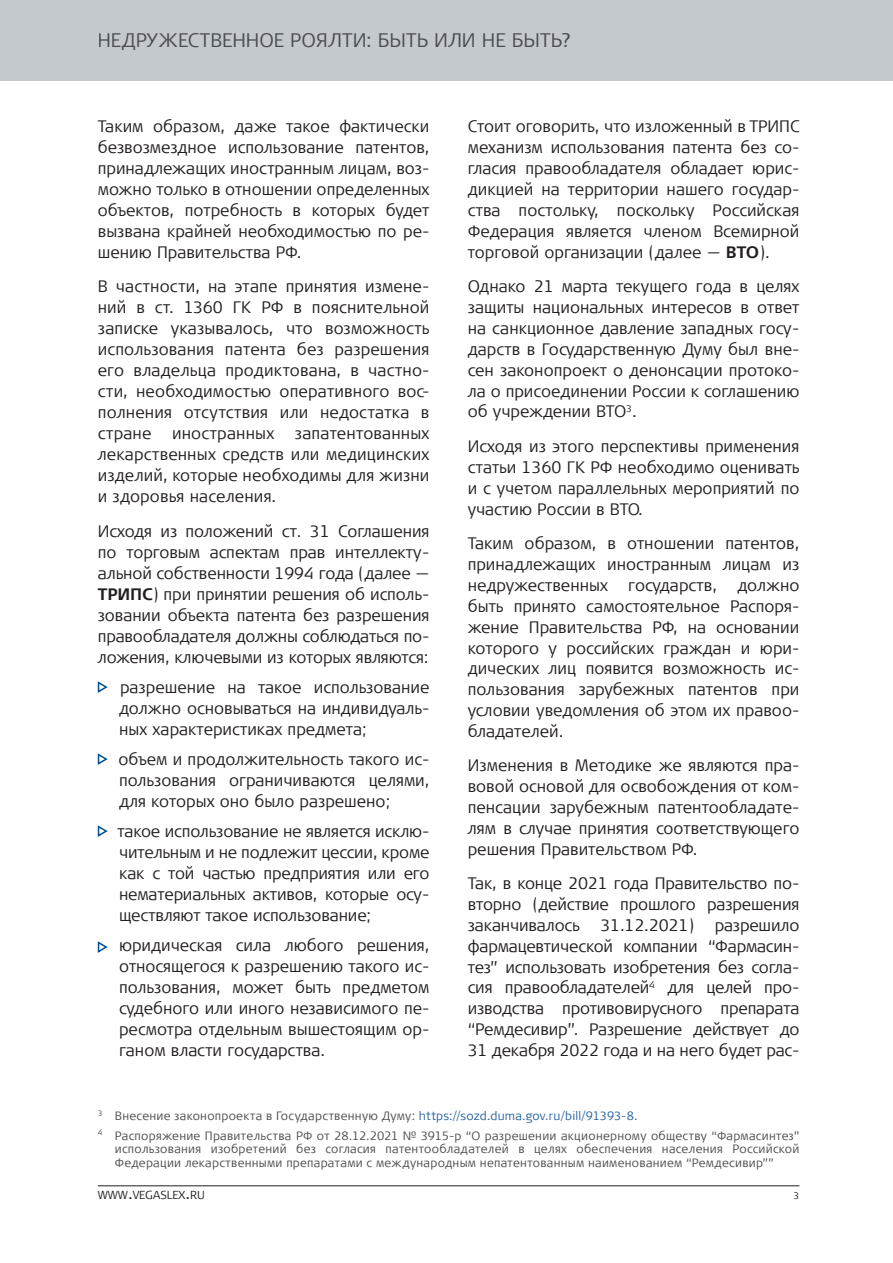
<style>
.page{position:relative;width:893px;height:1263px;background:#fff}
.page>*{position:absolute;margin:0;border:0;box-sizing:border-box;transform-origin:0 0}
.t1{font:300 19.5px "Signa Offc Pro";letter-spacing:.005em;color:#4a4c4f}
.t2{font:300 16.5px/21px "Signa Offc Pro";color:#231f20;text-align:justify}
.t3{font:300 12px/19.5px "Signa Offc Pro";letter-spacing:.02em;color:#4b4c4d}
.t4{font:300 11.55px "Signa Offc Pro";color:#231f20}
.t5{font:300 9.6px "Signa Offc Pro";color:#231f20}
.s1{font-weight:700}
.s2{color:#2360a1}
.s3{font-size:16.5px}
</style>
<div class="page">
<div style="left:0;top:0;width:893px;height:81px;background:#c4c9ce"></div>
<svg style="left:97px;top:681px;width:11px;height:12px"></svg>
<svg style="left:97px;top:753px;width:11px;height:12px"></svg>
<svg style="left:97px;top:825px;width:11px;height:12px"></svg>
<hr style="left:98px;top:1185px;width:701px;height:1px;background:#231f20">
<svg style="left:97px;top:941px;width:11px;height:12px"></svg>
<p class="t1" style="left:97px;top:27px;width:476px">НЕДРУЖЕСТВЕННОЕ РОЯЛТИ: БЫТЬ ИЛИ НЕ БЫТЬ?</p>
<p class="t2" style="left:98px;top:115px;width:333px">Таким образом, даже такое фактически безвозмездное использование патентов, принадлежащих иностранным лицам, воз&shy;можно только в отношении определенных объектов, потребность в которых будет вызвана крайней необходимостью по ре&shy;шению Правительства РФ.</p>
<p class="t2" style="left:98px;top:275px;width:333px">В частности, на этапе принятия измене&shy;ний в ст. 1360 ГК РФ в пояснительной записке указывалось, что возможность использования патента без разрешения его владельца продиктована, в частно&shy;сти, необходимостью оперативного вос&shy;полнения отсутствия или недостатка в стране иностранных запатентованных лекарственных средств или медицинских изделий, которые необходимы для жизни и здоровья населения.</p>
<p class="t2" style="left:98px;top:520px;width:333px">Исходя из положений ст. 31 Соглашения по торговым аспектам прав интеллекту&shy;альной собственности 1994 года (далее — <span class="s1">ТРИПС</span>) при принятии решения об исполь&shy;зовании объекта патента без разрешения правообладателя должны соблюдаться по&shy;ложения, ключевыми из которых являются:</p>
<p class="t2" style="left:119px;top:676px;width:312px">разрешение на такое использование должно основываться на индивидуаль&shy;ных характеристиках предмета;</p>
<p class="t2" style="left:118px;top:748px;width:313px">объем и продолжительность такого ис&shy;пользования ограничиваются целями, для которых оно было разрешено;</p>
<p class="t2" style="left:117px;top:820px;width:314px">такое использование не является исклю&shy;чительным и не подлежит цессии, кроме как с той частью предприятия или его нематериальных активов, которые осу&shy;ществляют такое использование;</p>
<p class="t2" style="left:119px;top:934px;width:312px">юридическая сила любого решения, относящегося к разрешению такого ис&shy;пользования, может быть предметом судебного или иного независимого пе&shy;ресмотра отдельным вышестоящим ор&shy;ганом власти государства.</p>
<p class="t2" style="left:468px;top:115px;width:333px">Стоит оговорить, что изложенный в ТРИПС механизм использования патента без со&shy;гласия правообладателя обладает юрис&shy;дикцией на территории нашего государ&shy;ства постольку, поскольку Российская Федерация является членом Всемирной торговой организации (далее — <span class="s1">ВТО</span>).</p>
<p class="t2" style="left:468px;top:275px;width:333px">Однако 21 марта текущего года в целях защиты национальных интересов в ответ на санкционное давление западных госу&shy;дарств в Государственную Думу был вне&shy;сен законопроект о денонсации протоко&shy;ла о присоединении России к соглашению об учреждении ВТО<sup>3</sup>.</p>
<p class="t2" style="left:468px;top:435px;width:333px">Исходя из этого перспективы применения статьи 1360 ГК РФ необходимо оценивать и с учетом параллельных мероприятий по участию России в ВТО.</p>
<p class="t2" style="left:468px;top:532px;width:333px">Таким образом, в отношении патентов, принадлежащих иностранным лицам из недружественных государств, должно быть принято самостоятельное Распоря&shy;жение Правительства РФ, на основании которого у российских граждан и юри&shy;дических лиц появится возможность ис&shy;пользования зарубежных патентов при условии уведомления об этом их правоо&shy;бладателей.</p>
<p class="t2" style="left:468px;top:754px;width:333px">Изменения в Методике же являются пра&shy;вовой основой для освобождения от ком&shy;пенсации зарубежным патентообладате&shy;лям в случае принятия соответствующего решения Правительством РФ.</p>
<p class="t2" style="left:468px;top:872px;width:333px">Так, в конце 2021 года Правительство по&shy;вторно (действие прошлого разрешения заканчивалось</p>
<p class="t2" style="left:600px;top:914px;width:95px">31.12.2021)</p>
<p class="t2" style="left:468px;top:914px;width:333px;text-indent:247px">разрешило фармацевтической компании “Фармасин&shy;тез” использовать изобретения без согла&shy;сия правообладателей<sup>4</sup> для целей про&shy;изводства противовирусного препарата “Ремдесивир”. Разрешение действует до 31 декабря 2022 года и на него будет рас-</p>
<p class="t3" style="left:98px;top:1105px;width:703px"><sup>3</sup> Внесение законопроекта в Государственную Думу: <span class="s2">https://sozd.duma.gov.ru/bill/91393-8</span>.<br><sup>4</sup> Распоряжение Правительства РФ от 28.12.2021 № 3915-р “О разрешении акционерному обществу “Фармасинтез”</p>
<p class="t3" style="left:115px;top:1141px;width:686px;line-height:13.5px">использования изобретений без согласия патентообладателей в целях обеспечения населения Российской<br>Федерации лекарственными препаратами с международным непатентованным наименованием “Ремдесивир””</p>
<p class="t4" style="left:98px;top:1187px;width:108px">WWW<span class="s3">.</span>VEGASLEX<span class="s3">.</span>RU</p>
<p class="t5" style="left:794px;top:1189px;width:7px">3</p>
</div>
